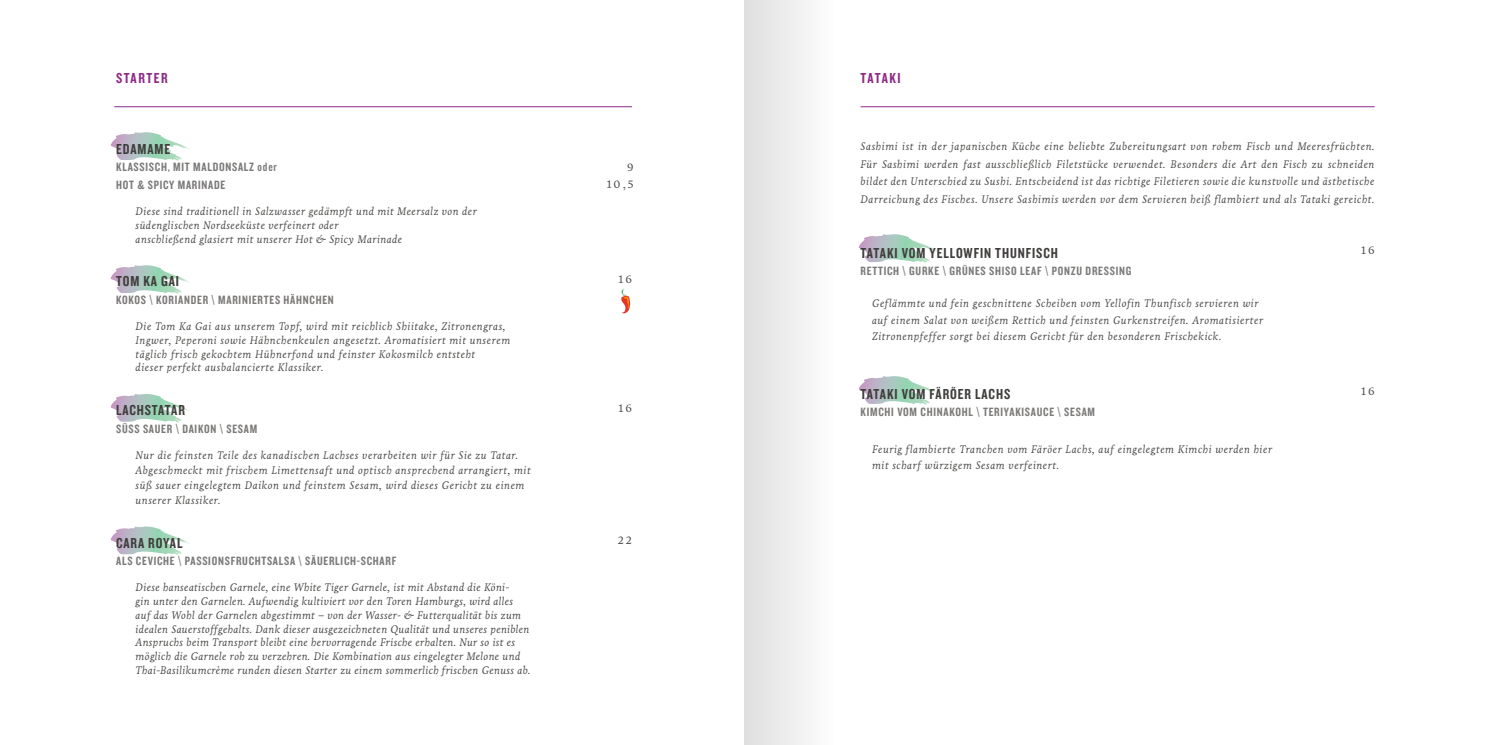
<style>
.page{position:relative;width:1489px;height:745px;background:#fff}
.page>*{position:absolute;margin:0;border:0;box-sizing:border-box;transform-origin:0 0}
.t1{font:15px "Knockout 49 Liteweight";letter-spacing:.06em;color:#403e3d}
.t2{font:15px "Knockout 49 Liteweight";letter-spacing:.1em;color:#8d2b87}
.t3{font:12.5px/17.5px "Knockout 49 Liteweight";letter-spacing:.06em;color:#7c7a79}
.t4{font:italic 11.25px/13.8px "Livory";letter-spacing:.035em;color:#4c4a48}
.t5{font:11.25px/17.2px "Livory";letter-spacing:.19em;color:#4c4a48;text-align:right}
</style>
<div class="page">
<svg style="left:859px;top:376px;width:78px;height:29px"></svg>
<svg style="left:859px;top:234px;width:78px;height:29px"></svg>
<hr style="left:860px;top:106px;width:514px;height:1px;background:#8d2b87">
<div style="left:744px;top:0;width:90px;height:744px;background:linear-gradient(to right,#e0dfdf,#fdfdfd)"></div>
<svg style="left:111px;top:394px;width:78px;height:29px"></svg>
<svg style="left:111px;top:526px;width:79px;height:29px"></svg>
<svg style="left:111px;top:265px;width:78px;height:29px"></svg>
<svg style="left:621px;top:289px;width:9px;height:24px"></svg>
<hr style="left:114px;top:106px;width:518px;height:1px;background:#8d2b87">
<svg style="left:111px;top:132px;width:78px;height:29px"></svg>
<h1 class="t2" style="left:116px;top:68px;width:53px">STARTER</h1>
<h1 class="t1" style="left:116px;top:139px;width:55px">EDAMAME</h1>
<p class="t3" style="left:116px;top:158px;width:162px">KLASSISCH, MIT MALDONSALZ oder<br>HOT &amp; SPICY MARINADE</p>
<p class="t5" style="left:606px;top:159px;width:29px">9<br>10,5</p>
<p class="t4" style="left:136px;top:204px;width:343px">Diese sind traditionell in Salzwasser gedämpft und mit Meersalz von der südenglischen Nordseeküste verfeinert oder<br>anschließend glasiert mit unserer Hot &amp; Spicy Marinade</p>
<h1 class="t1" style="left:116px;top:272px;width:65px">TOM KA GAI</h1>
<p class="t3" style="left:116px;top:290px;width:219px">KOKOS \ KORIANDER \ MARINIERTES HÄHNCHEN</p>
<p class="t4" style="left:136px;top:319px;width:376px">Die Tom Ka Gai aus unserem Topf, wird mit reichlich Shiitake, Zitronengras, Ingwer, Peperoni sowie Hähnchenkeulen angesetzt. Aromatisiert mit unserem täglich frisch gekochtem Hühnerfond und feinster Kokosmilch entsteht<br>dieser perfekt ausbalancierte Klassiker.</p>
<h1 class="t1" style="left:116px;top:400px;width:70px">LACHSTATAR</h1>
<p class="t3" style="left:116px;top:419px;width:142px">SÜSS SAUER \ DAIKON \ SESAM</p>
<p class="t4" style="left:136px;top:447px;width:396px;line-height:15px">Nur die feinsten Teile des kanadischen Lachses verarbeiten wir für Sie zu Tatar.<br>Abgeschmeckt mit frischem Limettensaft und optisch ansprechend arrangiert, mit süß sauer eingelegtem Daikon und feinstem Sesam, wird dieses Gericht zu einem unserer Klassiker.</p>
<h1 class="t1" style="left:116px;top:533px;width:68px">CARA ROYAL</h1>
<p class="t3" style="left:116px;top:551px;width:282px">ALS CEVICHE \ PASSIONSFRUCHTSALSA \ SÄUERLICH-SCHARF</p>
<p class="t4" style="left:136px;top:580px;width:396px">Diese hanseatischen Garnele, eine White Tiger Garnele, ist mit Abstand die Köni-<br>gin unter den Garnelen. Aufwendig kultiviert vor den Toren Hamburgs, wird alles auf das Wohl der Garnelen abgestimmt – von der Wasser- &amp; Futterqualität bis zum idealen Sauerstoffgehalts. Dank dieser ausgezeichneten Qualität und unseres peniblen Anspruchs beim Transport bleibt eine hervorragende Frische erhalten. Nur so ist es möglich die Garnele roh zu verzehren. Die Kombination aus eingelegter Melone und Thai-Basilikumcrème runden diesen Starter zu einem sommerlich frischen Genuss ab.</p>
<p class="t5" style="left:618px;top:270px;width:15px">16</p>
<p class="t5" style="left:618px;top:399px;width:15px">16</p>
<p class="t5" style="left:617px;top:531px;width:16px">22</p>
<h1 class="t2" style="left:860px;top:68px;width:42px">TATAKI</h1>
<p class="t4" style="left:860px;top:138px;width:515px;line-height:17.5px;text-align:justify">Sashimi ist in der japanischen Küche eine beliebte Zubereitungsart von rohem Fisch und Meeresfrüchten.<br>Für Sashimi werden fast ausschließlich Filetstücke verwendet. Besonders die Art den Fisch zu schneiden bildet den Unterschied zu Sushi. Entscheidend ist das richtige Filetieren sowie die kunstvolle und ästhetische Darreichung des Fisches. Unsere Sashimis werden vor dem Servieren heiß flambiert und als Tataki gereicht.</p>
<h1 class="t1" style="left:860px;top:243px;width:199px">TATAKI VOM YELLOWFIN THUNFISCH</h1>
<p class="t3" style="left:860px;top:262px;width:272px">RETTICH \ GURKE \ GRÜNES SHISO LEAF \ PONZU DRESSING</p>
<p class="t4" style="left:872px;top:295px;width:392px;line-height:16.2px">Geflämmte und fein geschnittene Scheiben vom Yellofin Thunfisch servieren wir auf einem Salat von weißem Rettich und feinsten Gurkenstreifen. Aromatisierter<br>Zitronenpfeffer sorgt bei diesem Gericht für den besonderen Frischekick.</p>
<h1 class="t1" style="left:860px;top:384px;width:151px">TATAKI VOM FÄRÖER LACHS</h1>
<p class="t3" style="left:860px;top:402px;width:236px">KIMCHI VOM CHINAKOHL \ TERIYAKISAUCE \ SESAM</p>
<p class="t4" style="left:872px;top:440px;width:401px;line-height:16.2px">Feurig flambierte Tranchen vom Färöer Lachs, auf eingelegtem Kimchi werden hier mit scharf würzigem Sesam verfeinert.</p>
<p class="t5" style="left:1360px;top:241px;width:15px">16</p>
<p class="t5" style="left:1360px;top:382px;width:15px">16</p>
</div>
